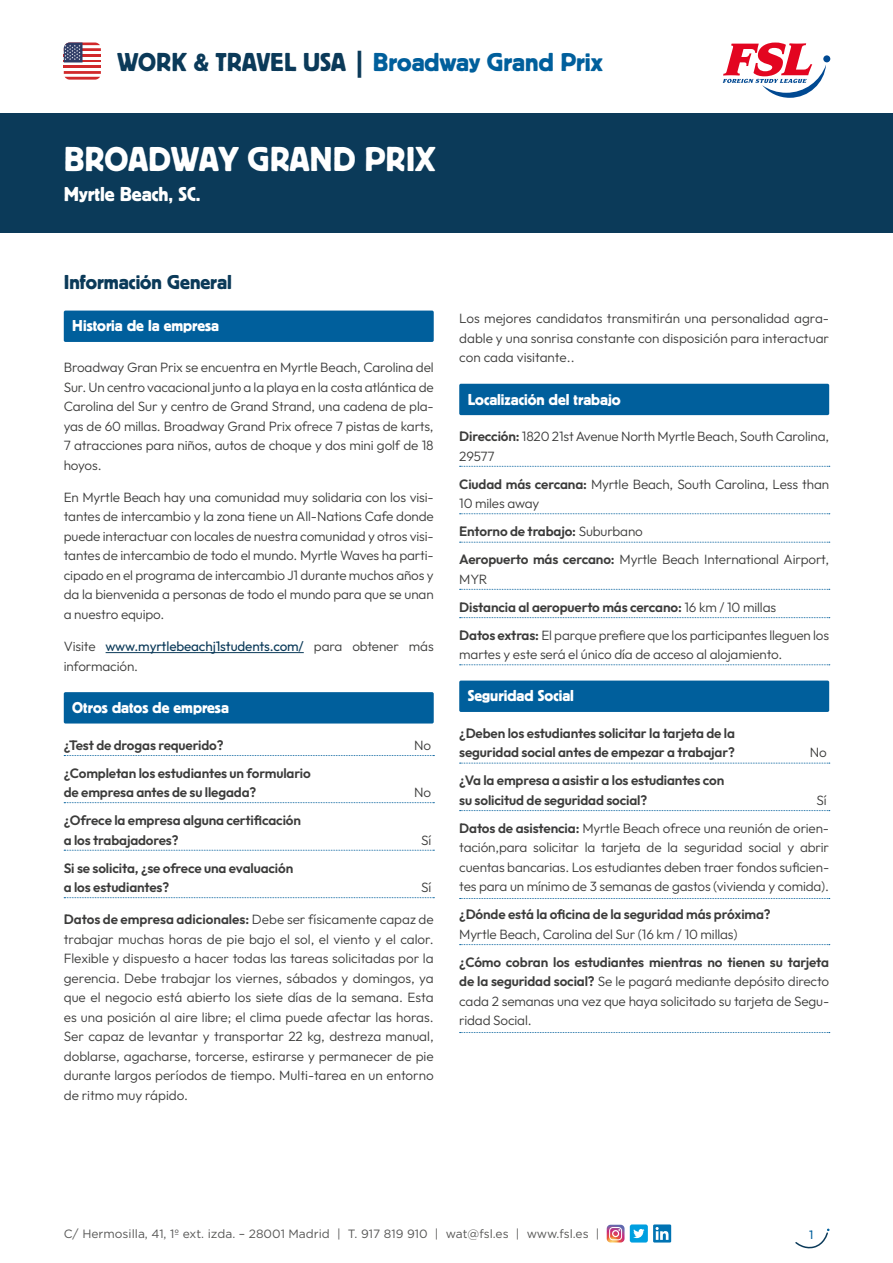
<style>
.page{position:relative;width:893px;height:1263px;background:#fff}
.page>*{position:absolute;margin:0;border:0;box-sizing:border-box;transform-origin:0 0}
.t1{font:36px "Black";color:#fff}
.t2{font:27px "Black";color:#005f9c}
.t3{font:21px "Black";color:#0b3a59}
.t4{font:21px "Black";color:#fff}
.t5{font:16.5px "Black";color:#fff}
.t6{font:300 13.5px/19.5px "Outfit";letter-spacing:-.01em;color:#3c3c3b;text-align:justify}
.t7{font:600 13.5px/19.5px "Outfit";letter-spacing:-.01em;color:#3c3c3b}
.t8{font:12px "Gotham";color:#575756}
.t9{font:12px "Outfit";color:#005f9c}
.s1{color:#0b3a59}
.s2{font-weight:400;color:#0b3a59}
.s3{font-weight:600}
</style>
<div class="page">
<div style="left:823px;top:55px;width:7px;height:7px;background:#004992;border-radius:50%"></div>
<svg style="left:723px;top:43px;width:103px;height:55px"></svg>
<hr style="left:64px;top:65px;width:37px;height:3px;background:#d1292b">
<svg style="left:64px;top:71px;width:37px;height:9px"></svg>
<svg style="left:64px;top:43px;width:37px;height:19px"></svg>
<svg style="left:607px;top:1225px;width:17px;height:17px"></svg>
<div style="left:630px;top:1224px;width:18px;height:18px;background:#009fe0;border-radius:2px"></div>
<svg style="left:633px;top:1229px;width:11px;height:9px"></svg>
<svg style="left:653px;top:1224px;width:18px;height:18px"></svg>
<svg style="left:656px;top:1227px;width:12px;height:13px"></svg>
<svg style="left:795px;top:1229px;width:34px;height:20px"></svg>
<div style="left:0;top:114px;width:893px;height:119px;background:#0b3a59"></div>
<div style="left:64px;top:311px;width:370px;height:31px;background:#005f9c;border-radius:2px"></div>
<hr style="left:106px;top:652px;width:198px;height:1px;background:#0b3a59">
<div style="left:64px;top:692px;width:370px;height:31px;background:#005f9c;border-radius:2px"></div>
<svg style="left:64px;top:755px;width:370px;height:1px"></svg>
<svg style="left:64px;top:802px;width:370px;height:1px"></svg>
<svg style="left:64px;top:850px;width:370px;height:1px"></svg>
<svg style="left:64px;top:897px;width:370px;height:1px"></svg>
<div style="left:459px;top:384px;width:370px;height:31px;background:#005f9c;border-radius:2px"></div>
<svg style="left:460px;top:466px;width:370px;height:1px"></svg>
<svg style="left:460px;top:513px;width:370px;height:1px"></svg>
<svg style="left:460px;top:542px;width:370px;height:1px"></svg>
<svg style="left:460px;top:589px;width:370px;height:1px"></svg>
<svg style="left:460px;top:617px;width:370px;height:1px"></svg>
<svg style="left:460px;top:664px;width:370px;height:1px"></svg>
<div style="left:459px;top:680px;width:370px;height:32px;background:#005f9c;border-radius:2px"></div>
<svg style="left:460px;top:763px;width:370px;height:1px"></svg>
<svg style="left:460px;top:810px;width:370px;height:1px"></svg>
<svg style="left:460px;top:898px;width:370px;height:1px"></svg>
<svg style="left:460px;top:944px;width:370px;height:1px"></svg>
<svg style="left:460px;top:1032px;width:370px;height:1px"></svg>
<h2 class="t2" style="left:117px;top:48px;width:487px"><span class="s1">WORK &amp; TRAVEL USA |</span> Broadway Grand Prix</h2>
<h1 class="t1" style="left:64px;top:140px;width:373px">BROADWAY GRAND PRIX</h1>
<h3 class="t4" style="left:64px;top:182px;width:138px">Myrtle Beach, SC.</h3>
<h3 class="t3" style="left:64px;top:271px;width:170px">Información General</h3>
<p class="t5" style="left:72px;top:317px;width:148px">Historia de la empresa</p>
<p class="t6" style="left:64px;top:358px;width:371px">Broadway Gran Prix se encuentra en Myrtle Beach, Carolina del Sur. Un centro vacacional junto a la playa en la costa atlántica de Carolina del Sur y centro de Grand Strand, una cadena de pla&shy;yas de 60 millas. Broadway Grand Prix ofrece 7 pistas de karts, 7 atracciones para niños, autos de choque y dos mini golf de 18 hoyos.</p>
<p class="t6" style="left:64px;top:487px;width:371px">En Myrtle Beach hay una comunidad muy solidaria con los visi&shy;tantes de intercambio y la zona tiene un All-Nations Cafe donde puede interactuar con locales de nuestra comunidad y otros visi&shy;tantes de intercambio de todo el mundo. Myrtle Waves ha parti&shy;cipado en el programa de intercambio J1 durante muchos años y da la bienvenida a personas de todo el mundo para que se unan a nuestro equipo.</p>
<p class="t6" style="left:64px;top:637px;width:371px">Visite <span class="s2">www.myrtlebeachj1students.com/</span> para obtener más información.</p>
<p class="t5" style="left:72px;top:699px;width:158px">Otros datos de empresa</p>
<p class="t7" style="left:64px;top:735px;width:161px">¿Test de drogas requerido?</p>
<p class="t6" style="left:414px;top:735px;width:19px">No</p>
<p class="t7" style="left:64px;top:763px;width:248px">¿Completan los estudiantes un formulario de empresa antes de su llegada?</p>
<p class="t6" style="left:414px;top:782px;width:19px">No</p>
<p class="t7" style="left:64px;top:810px;width:239px">¿Ofrece la empresa alguna certificación a los trabajadores?</p>
<p class="t6" style="left:421px;top:830px;width:12px">Sí</p>
<p class="t7" style="left:64px;top:858px;width:231px">Si se solicita, ¿se ofrece una evaluación a los estudiantes?</p>
<p class="t6" style="left:421px;top:877px;width:12px">Sí</p>
<p class="t6" style="left:64px;top:910px;width:371px"><span class="s3">Datos de empresa adicionales:</span> Debe ser físicamente capaz de trabajar muchas horas de pie bajo el sol, el viento y el calor.<br>Flexible y dispuesto a hacer todas las tareas solicitadas por la gerencia. Debe trabajar los viernes, sábados y domingos, ya que el negocio está abierto los siete días de la semana. Esta es una posición al aire libre; el clima puede afectar las horas.<br>Ser capaz de levantar y transportar 22 kg, destreza manual, doblarse, agacharse, torcerse, estirarse y permanecer de pie durante largos períodos de tiempo. Multi-tarea en un entorno de ritmo muy rápido.</p>
<p class="t6" style="left:459px;top:309px;width:371px">Los mejores candidatos transmitirán una personalidad agra&shy;dable y una sonrisa constante con disposición para interactuar con cada visitante..</p>
<p class="t5" style="left:468px;top:390px;width:154px">Localización del trabajo</p>
<p class="t6" style="left:459px;top:427px;width:371px"><span class="s3">Dirección:</span> 1820 21st Avenue North Myrtle Beach, South Carolina,<br>29577</p>
<p class="t6" style="left:459px;top:474px;width:371px"><span class="s3">Ciudad más cercana:</span> Myrtle Beach, South Carolina, Less than<br>10 miles away</p>
<p class="t6" style="left:459px;top:517px;width:371px;line-height:28px"><span class="s3">Entorno de trabajo:</span> Suburbano<br><span class="s3">Aeropuerto más cercano:</span> Myrtle Beach International Airport,</p>
<p class="t6" style="left:459px;top:565px;width:371px;line-height:28px;text-align:left">MYR<br><span class="s3">Distancia al aeropuerto más cercano:</span> 16 km / 10 millas<br><span class="s3">Datos extras:</span> El parque prefiere que los participantes lleguen los</p>
<p class="t6" style="left:459px;top:644px;width:325px">martes y este será el único día de acceso al alojamiento.</p>
<p class="t5" style="left:468px;top:687px;width:108px">Seguridad Social</p>
<p class="t7" style="left:459px;top:723px;width:277px">¿Deben los estudiantes solicitar la tarjeta de la seguridad social antes de empezar a trabajar?</p>
<p class="t6" style="left:810px;top:743px;width:19px">No</p>
<p class="t7" style="left:459px;top:771px;width:267px">¿Va la empresa a asistir a los estudiantes con su solicitud de seguridad social?</p>
<p class="t6" style="left:459px;top:786px;width:371px;line-height:28px;text-align:right">Sí<br><span class="s3">Datos de asistencia:</span> Myrtle Beach ofrece una reunión de orien-</p>
<p class="t6" style="left:459px;top:838px;width:371px">tación,para solicitar la tarjeta de la seguridad social y abrir cuentas bancarias. Los estudiantes deben traer fondos suficien&shy;tes para un mínimo de 3 semanas de gastos (vivienda y comida).</p>
<p class="t7" style="left:459px;top:905px;width:313px">¿Dónde está la oficina de la seguridad más próxima?</p>
<p class="t6" style="left:459px;top:924px;width:280px">Myrtle Beach, Carolina del Sur (16 km / 10 millas)</p>
<p class="t6" style="left:459px;top:952px;width:371px"><span class="s3">¿Cómo cobran los estudiantes mientras no tienen su tarjeta de la seguridad social?</span> Se le pagará mediante depósito directo cada 2 semanas una vez que haya solicitado su tarjeta de Segu&shy;ridad Social.</p>
<p class="t8" style="left:64px;top:1226px;width:537px">C/ Hermosilla, 41, 1º ext. izda. – 28001 Madrid | T. 917 819 910 | wat@fsl.es | www.fsl.es |</p>
<p class="t9" style="left:809px;top:1228px;width:6px">1</p>
</div>
